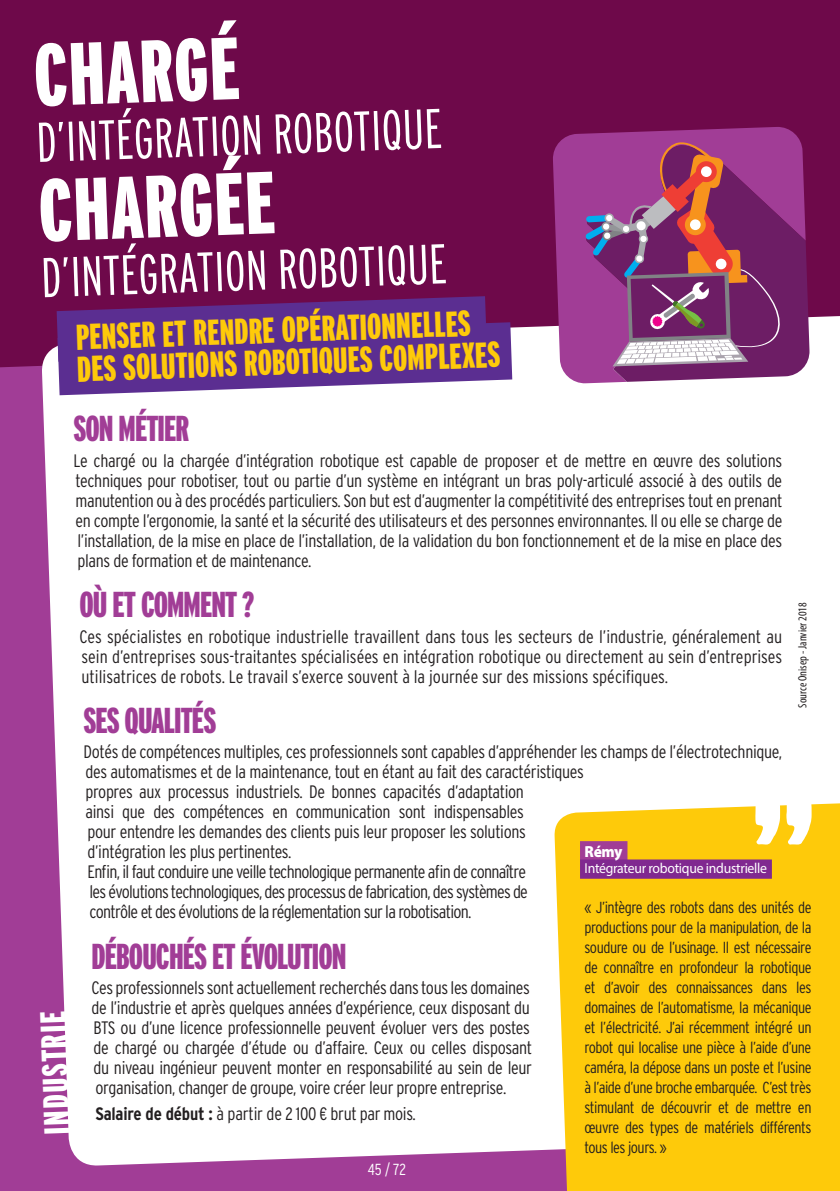
<style>
.page{position:relative;width:840px;height:1191px;background:#fff}
.page>*{position:absolute;margin:0;border:0;box-sizing:border-box;transform-origin:0 0}
.t1{font:900 extra-condensed 88px "Interstate";color:#fff}
.t2{font:300 extra-condensed 56px "Interstate";color:#fff}
.t3{font:900 extra-condensed 36px/32px "Interstate";color:#feca0a}
.t4{font:900 extra-condensed 36px "Interstate";letter-spacing:-.025em;color:#a13d96}
.t5{font:900 extra-condensed 36px "Interstate";color:#fff}
.t6{font:300 condensed 18px/20px "Interstate";letter-spacing:-.02em;color:#231f20;text-align:justify}
.t7{font:300 condensed 16px/20px "Interstate";letter-spacing:-.03em;color:#231f20;text-align:justify}
.t8{font:300 condensed 16px "Interstate";color:#fff}
.t9{font:900 16px "Myriad Pro";color:#fff;scale:.95 1}
.t10{font:14.4px "Myriad Pro";letter-spacing:-.02em;color:#fff;scale:.95 1}
.t11{font:condensed 12px "Myriad Pro";color:#231f20}
.s1{font-weight:700}
</style>
<div class="page">
<div style="left:0;top:0;width:839px;height:1191px;background:#a13d96"></div>
<div style="left:0;top:0;width:839px;height:367px;background:#6e094a"></div>
<div style="left:41px;top:314px;width:798px;height:852px;background:#fff"></div>
<svg style="left:57px;top:296px;width:455px;height:99px;background:#693b93"></svg>
<svg style="left:553px;top:802px;width:286px;height:389px;background:#fccc21"></svg>
<svg style="left:755px;top:800px;width:56px;height:44px;background:#fef0bd"></svg>
<div style="left:579px;top:841px;width:48px;height:19px;background:#a13d96"></div>
<div style="left:579px;top:859px;width:192px;height:19px;background:#802990"></div>
<svg style="left:552px;top:126px;width:253px;height:258px"></svg>
<svg style="left:585px;top:144px;width:224px;height:238px;fill:#6d1d65"></svg>
<svg style="left:585px;top:140px;width:198px;height:226px"></svg>
<h1 class="t1" style="left:32px;top:22px;width:207px;rotate:-2deg">CHARGÉ</h1>
<h2 class="t2" style="left:35px;top:108px;width:407px;rotate:-2deg">D’INTÉGRATION ROBOTIQUE</h2>
<h1 class="t1" style="left:37px;top:157px;width:238px;rotate:-2deg">CHARGÉE</h1>
<h2 class="t2" style="left:40px;top:244px;width:407px;rotate:-2deg">D’INTÉGRATION ROBOTIQUE</h2>
<h3 class="t3" style="left:75px;top:320px;width:424px;rotate:-2deg">PENSER ET RENDRE OPÉRATIONNELLES<br>DES SOLUTIONS ROBOTIQUES COMPLEXES</h3>
<h3 class="t4" style="left:73px;top:407px;width:117px">SON MÉTIER</h3>
<p class="t6" style="left:73px;top:450px;width:710px">Le chargé ou la chargée d’intégration robotique est capable de proposer et de mettre en œuvre des solutions techniques pour robotiser, tout ou partie d’un système en intégrant un bras poly-articulé associé à des outils de manutention ou à des procédés particuliers. Son but est d’augmenter la compétitivité des entreprises tout en prenant en compte l’ergonomie, la santé et la sécurité des utilisateurs et des personnes environnantes. Il ou elle se charge de l’installation, de la mise en place de l’installation, de la validation du bon fonctionnement et de la mise en place des plans de formation et de maintenance.</p>
<h3 class="t4" style="left:79px;top:582px;width:176px">OÙ ET COMMENT ?</h3>
<p class="t6" style="left:79px;top:626px;width:704px">Ces spécialistes en robotique industrielle travaillent dans tous les secteurs de l’industrie, généralement au sein d’entreprises sous-traitantes spécialisées en intégration robotique ou directement au sein d’entreprises utilisatrices de robots. Le travail s’exerce souvent à la journée sur des missions spécifiques.</p>
<h3 class="t4" style="left:83px;top:698px;width:134px">SES QUALITÉS</h3>
<p class="t6" style="left:83px;top:742px;width:699px;text-align:left">Dotés de compétences multiples, ces professionnels sont capables d’appréhender les champs de l’électrotechnique, des automatismes et de la maintenance, tout en étant au fait des caractéristiques<br>propres aux processus industriels. De bonnes capacités d’adaptation<br>ainsi que des compétences en communication sont indispensables<br>pour entendre les demandes des clients puis leur proposer les solutions<br>d’intégration les plus pertinentes.<br>Enfin, il faut conduire une veille technologique permanente afin de connaître<br>les évolutions technologiques, des processus de fabrication, des systèmes de<br>contrôle et des évolutions de la réglementation sur la robotisation.</p>
<h3 class="t4" style="left:91px;top:934px;width:256px">DÉBOUCHÉS ET ÉVOLUTION</h3>
<p class="t6" style="left:91px;top:977px;width:442px">Ces professionnels sont actuellement recherchés dans tous les domaines de l’industrie et après quelques années d’expérience, ceux disposant du BTS ou d’une licence professionnelle peuvent évoluer vers des postes de chargé ou chargée d’étude ou d’affaire. Ceux ou celles disposant du niveau ingénieur peuvent monter en responsabilité au sein de leur organisation, changer de groupe, voire créer leur propre entreprise.</p>
<p class="t6" style="left:95px;top:1103px;width:322px"><span class="s1">Salaire de début :</span> à partir de 2 100 € brut par mois.</p>
<p class="t11" style="left:794px;top:707px;width:106px;rotate:-90deg">Source Onisep - Janvier 2018</p>
<p class="t9" style="left:584px;top:842px;width:41px">Rémy</p>
<p class="t10" style="left:584px;top:859px;width:193px">Intégrateur robotique industrielle</p>
<p class="t7" style="left:584px;top:896px;width:228px">« J’intègre des robots dans des unités de productions pour de la manipulation, de la soudure ou de l’usinage. Il est nécessaire de connaître en profondeur la robotique et d’avoir des connaissances dans les domaines de l’automatisme, la mécanique et l’électricité. J’ai récemment intégré un robot qui localise une pièce à l’aide d’une caméra, la dépose dans un poste et l’usine à l’aide d’une broche embarquée. C’est très stimulant de découvrir et de mettre en œuvre des types de matériels différents tous les jours. »</p>
<h3 class="t5" style="left:35px;top:1135px;width:125px;rotate:-92deg">INDUSTRIE</h3>
<p class="t8" style="left:367px;top:1160px;width:40px">45 / 72</p>
</div>
